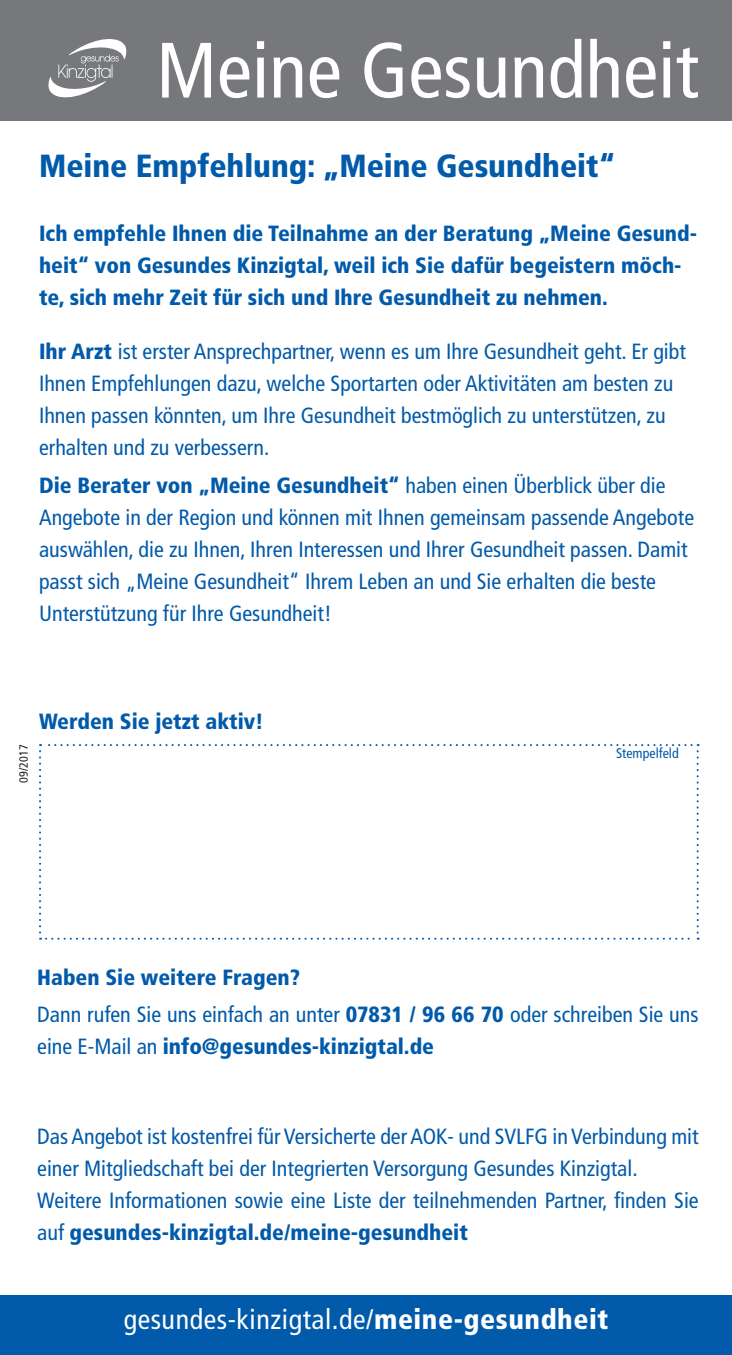
<style>
.page{position:relative;width:732px;height:1355px;background:#fff}
.page>*{position:absolute;margin:0;border:0;box-sizing:border-box;transform-origin:0 0}
.t1{font:condensed 78.2px "Frutiger LT Std";color:#fff}
.t2{font:900 condensed 32px "Frutiger LT Std";color:#015aaa}
.t3{font:condensed 28px "Frutiger LT Std";letter-spacing:.02em;color:#fff}
.t4{font:condensed 22px/32px "Frutiger LT Std";color:#015aaa}
.t5{font:900 condensed 22px/32px "Frutiger LT Std";color:#015aaa}
.t6{font:condensed 14px "Frutiger LT Std";color:#015aaa}
.t7{font:condensed 12px "Frutiger LT Std";letter-spacing:.02em;color:#231f20}
.s1{font-weight:900}
.s2{font-weight:400}
</style>
<div class="page">
<div style="left:0;top:0;width:731px;height:120px;background:#76787b"></div>
<svg style="left:48px;top:39px;width:79px;height:59px"></svg>
<div style="left:0;top:1295px;width:731px;height:60px;background:#015aaa"></div>
<svg style="left:39px;top:744px;width:659px;height:196px"></svg>
<h1 class="t1" style="left:156px;top:25px;width:544px">Meine Gesundheit</h1>
<h2 class="t2" style="left:39px;top:146px;width:577px">Meine Empfehlung: „Meine Gesundheit“</h2>
<p class="t5" style="left:39px;top:217px;width:659px">Ich empfehle Ihnen die Teilnahme an der Beratung „Meine Gesund&shy;heit“ von Gesundes Kinzigtal, weil ich Sie dafür begeistern möch&shy;te, sich mehr Zeit für sich und Ihre Gesundheit zu nehmen.</p>
<p class="t4" style="left:39px;top:336px;width:648px"><span class="s1">Ihr Arzt</span> ist erster Ansprechpartner, wenn es um Ihre Gesundheit geht. Er gibt Ihnen Empfehlungen dazu, welche Sportarten oder Aktivitäten am besten zu Ihnen passen könnten, um Ihre Gesundheit bestmöglich zu unterstützen, zu erhalten und zu verbessern.</p>
<p class="t4" style="left:39px;top:470px;width:656px"><span class="s1">Die Berater von „Meine Gesundheit“</span> haben einen Überblick über die Angebote in der Region und können mit Ihnen gemeinsam passende Angebote auswählen, die zu Ihnen, Ihren Interessen und Ihrer Gesundheit passen. Damit passt sich „Meine Gesundheit“ Ihrem Leben an und Sie erhalten die beste Unterstützung für Ihre Gesundheit!</p>
<p class="t7" style="left:17px;top:783px;width:41px;rotate:-90deg">09/2017</p>
<p class="t5" style="left:39px;top:705px;width:226px">Werden Sie jetzt aktiv!</p>
<p class="t6" style="left:616px;top:745px;width:64px">Stempelfeld</p>
<p class="t4" style="left:37px;top:958px;width:662px;line-height:37.6px"><span class="s1">Haben Sie weitere Fragen?<br></span>Dann rufen Sie uns einfach an unter <span class="s1">07831 / 96 66 70</span> oder schreiben Sie uns</p>
<p class="t5" style="left:37px;top:1031px;width:398px"><span class="s2">eine E-Mail an</span> info@gesundes-kinzigtal.de</p>
<p class="t4" style="left:37px;top:1121px;width:662px">Das Angebot ist kostenfrei für Versicherte der AOK- und SVLFG in Verbindung mit einer Mitgliedschaft bei der Integrierten Versorgung Gesundes Kinzigtal.<br>Weitere Informationen sowie eine Liste der teilnehmenden Partner, finden Sie auf <span class="s1">gesundes-kinzigtal.de/meine-gesundheit</span></p>
<p class="t3" style="left:124px;top:1303px;width:486px">gesundes-kinzigtal.de/<span class="s1">meine-gesundheit</span></p>
</div>
